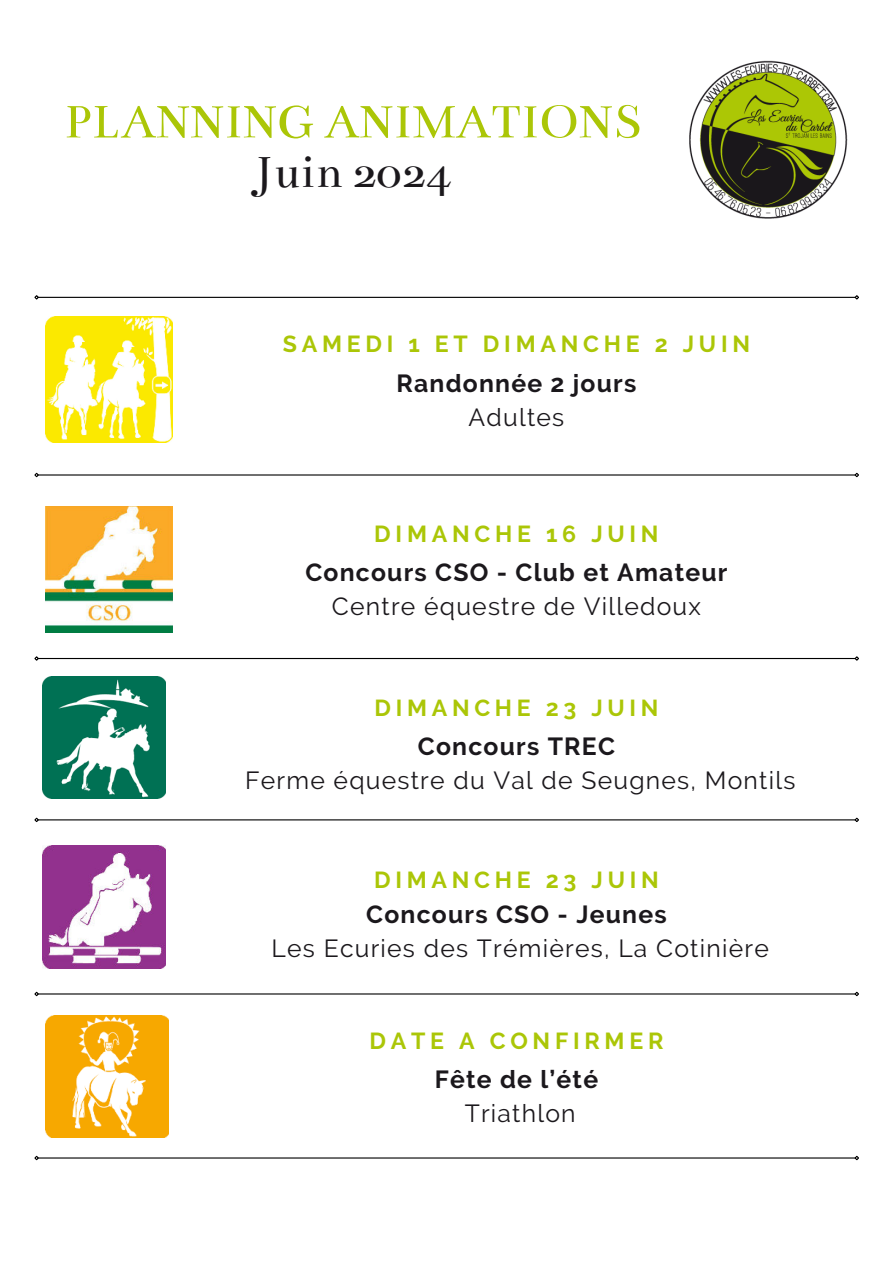
<style>
.page{position:relative;width:893px;height:1264px;background:#fff}
.page>*{position:absolute;margin:0;border:0;box-sizing:border-box;transform-origin:0 0}
.t1{font:50.85px "Bentham";color:#abc607}
.t2{font:49.35px "Bentham";color:#1b181c}
.t3{font:24.75px "Raleway";letter-spacing:.05em;color:#1b181c}
.t4{font:700 24.75px "Raleway";letter-spacing:.05em;color:#1b181c}
.t5{font:700 23.1px "Raleway";letter-spacing:.205em;color:#abc607}
</style>
<div class="page">
<hr style="left:38px;top:658px;width:817px;height:1px;background:#000">
<svg style="left:34px;top:656px;width:6px;height:5px"></svg>
<svg style="left:853px;top:656px;width:6px;height:5px"></svg>
<hr style="left:38px;top:819px;width:817px;height:1px;background:#000">
<svg style="left:34px;top:817px;width:6px;height:5px"></svg>
<svg style="left:853px;top:817px;width:6px;height:5px"></svg>
<hr style="left:38px;top:993px;width:817px;height:1px;background:#000">
<svg style="left:34px;top:991px;width:6px;height:6px"></svg>
<svg style="left:853px;top:991px;width:6px;height:6px"></svg>
<hr style="left:38px;top:1157px;width:817px;height:1px;background:#000">
<svg style="left:34px;top:1155px;width:6px;height:6px"></svg>
<svg style="left:853px;top:1155px;width:6px;height:6px"></svg>
<hr style="left:38px;top:297px;width:817px;height:1px;background:#000">
<svg style="left:34px;top:295px;width:6px;height:5px"></svg>
<svg style="left:853px;top:295px;width:6px;height:5px"></svg>
<img style="left:46px;top:506px;width:126px;height:126px">
<img style="left:43px;top:676px;width:122px;height:122px">
<img style="left:46px;top:1015px;width:123px;height:122px">
<hr style="left:38px;top:474px;width:817px;height:1px;background:#000">
<svg style="left:34px;top:472px;width:6px;height:6px"></svg>
<svg style="left:853px;top:472px;width:6px;height:6px"></svg>
<img style="left:46px;top:317px;width:126px;height:126px">
<img style="left:689px;top:60px;width:159px;height:159px">
<img style="left:43px;top:845px;width:122px;height:123px">
<h1 class="t1" style="left:64px;top:94px;width:579px">PLANNING ANIMATIONS</h1>
<h2 class="t2" style="left:255px;top:144px;width:198px">Juin 2024</h2>
<p class="t5" style="left:283px;top:330px;width:468px">SAMEDI 1 ET DIMANCHE 2 JUIN</p>
<p class="t4" style="left:396px;top:369px;width:241px">Randonnée 2 jours</p>
<p class="t3" style="left:468px;top:403px;width:97px">Adultes</p>
<p class="t5" style="left:374px;top:521px;width:286px">DIMANCHE 16 JUIN</p>
<p class="t4" style="left:305px;top:558px;width:423px">Concours CSO - Club et Amateur</p>
<p class="t3" style="left:332px;top:592px;width:370px">Centre équestre de Villedoux</p>
<p class="t5" style="left:374px;top:694px;width:285px">DIMANCHE 23 JUIN</p>
<p class="t4" style="left:418px;top:732px;width:198px">Concours TREC</p>
<p class="t3" style="left:245px;top:765px;width:552px">Ferme équestre du Val de Seugnes, Montils</p>
<p class="t5" style="left:374px;top:866px;width:286px">DIMANCHE 23 JUIN</p>
<p class="t4" style="left:366px;top:900px;width:302px">Concours CSO - Jeunes</p>
<p class="t3" style="left:271px;top:933px;width:498px">Les Ecuries des Trémières, La Cotinière</p>
<p class="t5" style="left:369px;top:1027px;width:295px">DATE A CONFIRMER</p>
<p class="t4" style="left:434px;top:1065px;width:165px">Fête de l’été</p>
<p class="t3" style="left:464px;top:1098px;width:112px">Triathlon</p>
</div>
